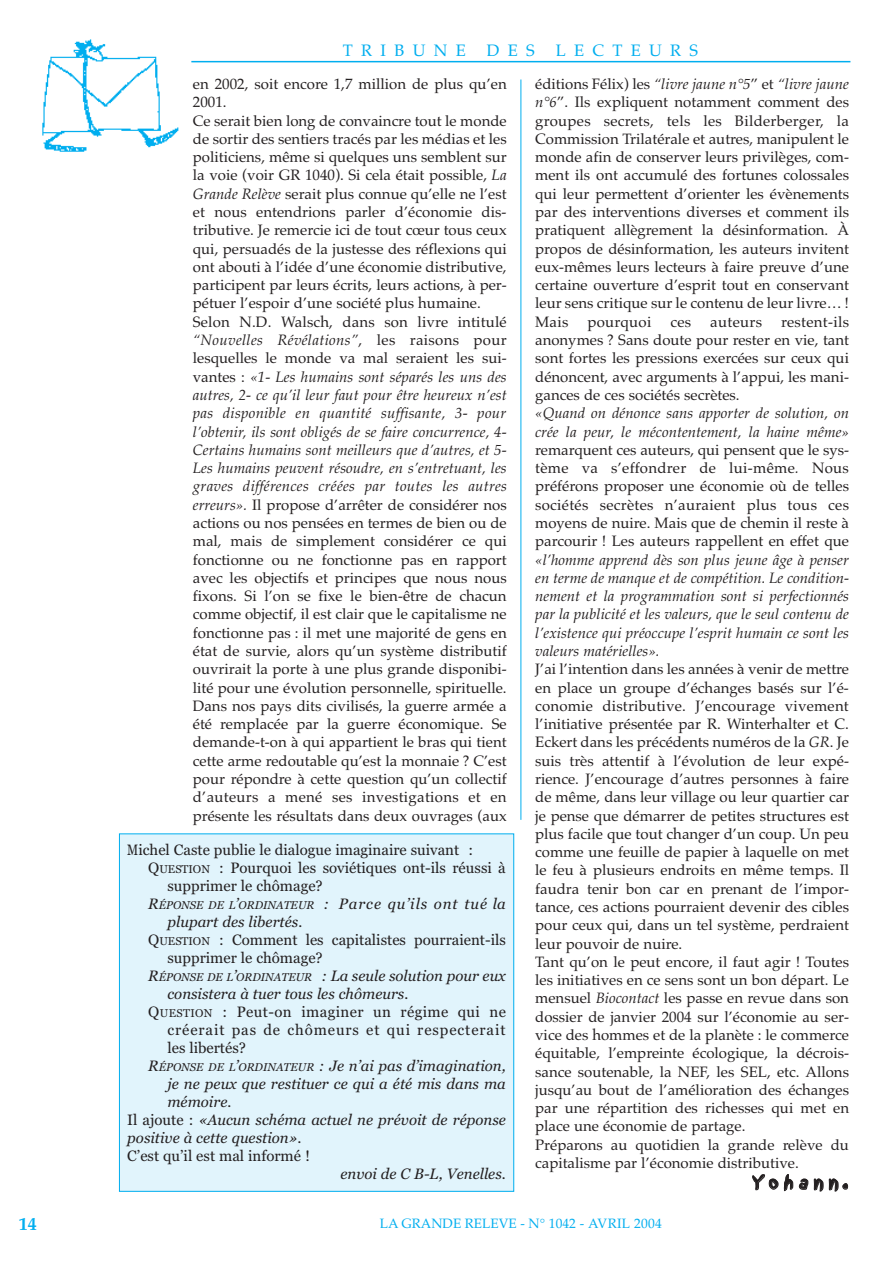
<style>
.page{position:relative;width:893px;height:1263px;background:#fff}
.page>*{position:absolute;margin:0;border:0;box-sizing:border-box;transform-origin:0 0}
.t1{font:18px "Sand";letter-spacing:.165em;color:#231f20}
.t2{font:700 18px "Palatino";color:#00aeef}
.t3{font:16.5px "Palatino";letter-spacing:.5em;color:#00aeef}
.t4{font:15px/18.3px "Palatino";color:#231f20;text-align:justify}
.t5{font:italic 15px/18.3px "Palatino";color:#231f20}
.t6{font:italic 15px "Georgia";color:#231f20}
.t7{font:15px "Georgia";color:#231f20}
.t8{font:15px "Georgia";color:#231f20;scale:.8 1}
.t9{font:italic 15px "Georgia";letter-spacing:.06em;color:#231f20}
.t10{font:15px "Georgia";letter-spacing:.06em;color:#231f20}
.t11{font:15px "Georgia";letter-spacing:.025em;color:#231f20}
.t12{font:15px "Palatino";letter-spacing:.02em;color:#231f20}
.t13{font:13.5px "Palatino";color:#00aeef}
.s1{font-style:italic}
.s2{font-size:11.25px}
.s3{font-style:normal}
</style>
<div class="page">
<hr style="left:521px;top:79px;width:1px;height:741px;background:#00aeef">
<img style="left:42px;top:39px;width:137px;height:113px">
<hr style="left:191px;top:61px;width:659px;height:1px;background:#00aeef">
<div style="left:119px;top:834px;width:395px;height:357px;background:#e1f4fc"></div>
<div style="left:119px;top:833px;width:395px;height:359px;border:1px solid #00aeef"></div>
<p class="t2" style="left:19px;top:1213px;width:19px">14</p>
<p class="t3" style="left:343px;top:41px;width:124px">TRIBUNE</p>
<p class="t3" style="left:487px;top:41px;width:50px">DES</p>
<p class="t3" style="left:556px;top:41px;width:144px">LECTEURS</p>
<p class="t4" style="left:193px;top:75px;width:316px;text-align:left">en 2002, soit encore 1,7 million de plus qu’en 2001.<br>Ce serait bien long de convaincre tout le monde de sortir des sentiers tracés par les médias et les politiciens, même si quelques uns semblent sur la voie (voir GR 1040). Si cela était possible, <span class="s1">La Grande Relève</span> serait plus connue qu’elle ne l’est et nous entendrions parler d’économie dis&shy;tributive. Je remercie ici de tout cœur tous ceux qui, persuadés de la justesse des réflexions qui ont abouti à l’idée d’une économie distributive, participent par leurs écrits, leurs actions, à per&shy;pétuer l’espoir d’une société plus humaine.<br>Selon N.D. Walsch, dans son livre intitulé <span class="s1">“Nouvelles Révélations”</span>, les raisons pour lesquelles le monde va mal seraient les sui&shy;vantes : <span class="s1">«1- Les humains sont séparés les uns des autres, 2- ce qu’il leur faut pour être heureux n’est pas disponible en quantité suffisante, 3- pour l’obtenir, ils sont obligés de se faire concurrence, 4- Certains humains sont meilleurs que d’autres, et 5- Les humains peuvent résoudre, en s’entretuant, les graves différences créées par toutes les autres erreurs».</span> Il propose d’arrêter de considérer nos actions ou nos pensées en termes de bien ou de mal, mais de simplement considérer ce qui fonctionne ou ne fonctionne pas en rapport avec les objectifs et principes que nous nous fixons. Si l’on se fixe le bien-être de chacun comme objectif, il est clair que le capitalisme ne fonctionne pas : il met une majorité de gens en état de survie, alors qu’un système distributif ouvrirait la porte à une plus grande disponibi&shy;lité pour une évolution personnelle, spirituelle.<br>Dans nos pays dits civilisés, la guerre armée a été remplacée par la guerre économique. Se demande-t-on à qui appartient le bras qui tient cette arme redoutable qu’est la monnaie ? C’est pour répondre à cette question qu’un collectif d’auteurs a mené ses investigations et en présente les résultats dans deux ouvrages (aux</p>
<p class="t8" style="left:127px;top:841px;width:434px">Michel Caste publie le dialogue imaginaire suivant :</p>
<p class="t7" style="left:148px;top:859px;width:359px">Q<span class="s2">UESTION</span> : Pourquoi les soviétiques ont-ils réussi à</p>
<p class="t7" style="left:167px;top:877px;width:157px">supprimer le chômage?</p>
<p class="t9" style="left:148px;top:895px;width:359px">R<span class="s2">ÉPONSE DE L</span>’<span class="s2">ORDINATEUR</span> : Parce qu’ils ont tué la</p>
<p class="t6" style="left:167px;top:913px;width:136px">plupart des libertés.</p>
<p class="t7" style="left:148px;top:931px;width:359px">Q<span class="s2">UESTION</span> : Comment les capitalistes pourraient-ils</p>
<p class="t7" style="left:167px;top:949px;width:157px">supprimer le chômage?</p>
<p class="t6" style="left:148px;top:967px;width:359px">R<span class="s2">ÉPONSE DE L</span>’<span class="s2">ORDINATEUR</span> : La seule solution pour eux</p>
<p class="t6" style="left:167px;top:985px;width:242px">consistera à tuer tous les chômeurs.</p>
<p class="t11" style="left:148px;top:1003px;width:359px">Q<span class="s2">UESTION</span> : Peut-on imaginer un régime qui ne</p>
<p class="t10" style="left:167px;top:1021px;width:340px">créerait pas de chômeurs et qui respecterait</p>
<p class="t7" style="left:167px;top:1039px;width:80px">les libertés?</p>
<p class="t6" style="left:148px;top:1057px;width:359px">R<span class="s2">ÉPONSE DE L</span>’<span class="s2">ORDINATEUR</span> : Je n’ai pas d’imagination,</p>
<p class="t6" style="left:167px;top:1075px;width:340px">je ne peux que restituer ce qui a été mis dans ma</p>
<p class="t6" style="left:167px;top:1093px;width:66px">mémoire.</p>
<p class="t6" style="left:127px;top:1111px;width:380px"><span class="s3">Il ajoute :</span> «Aucun schéma actuel ne prévoit de réponse</p>
<p class="t6" style="left:127px;top:1129px;width:176px">positive à cette question»<span class="s3">.</span></p>
<p class="t7" style="left:127px;top:1147px;width:184px">C’est qu’il est mal informé !</p>
<p class="t6" style="left:340px;top:1165px;width:167px">envoi de C B-L, Venelles.</p>
<p class="t4" style="left:535px;top:75px;width:315px">éditions Félix) les <span class="s1">“livre jaune n°5</span>” et <span class="s1">“livre jaune n°6</span>”. Ils expliquent notamment comment des groupes secrets, tels les Bilderberger, la Commission Trilatérale et autres, manipulent le monde afin de conserver leurs privilèges, com&shy;ment ils ont accumulé des fortunes colossales qui leur permettent d’orienter les évènements par des interventions diverses et comment ils pratiquent allègrement la désinformation. À propos de désinformation, les auteurs invitent eux-mêmes leurs lecteurs à faire preuve d’une certaine ouverture d’esprit tout en conservant leur sens critique sur le contenu de leur livre… !<br>Mais</p>
<p class="t4" style="left:535px;top:312px;width:315px;text-indent:246px">restent-ils anonymes ? Sans doute pour rester en vie, tant sont fortes les pressions exercées sur ceux qui dénoncent, avec arguments à l’appui, les mani&shy;gances de ces sociétés secrètes.</p>
<p class="t5" style="left:535px;top:404px;width:315px">«Quand on dénonce sans apporter de solution, on crée la peur, le mécontentement, la haine même»</p>
<p class="t4" style="left:535px;top:440px;width:315px">remarquent ces auteurs, qui pensent que le sys&shy;tème va s’effondrer de lui-même<span class="s1">.</span> Nous préférons proposer une économie où de telles sociétés secrètes n’auraient plus tous ces moyens de nuire. Mais que de chemin il reste à parcourir ! Les auteurs rappellent en effet que</p>
<p class="t5" style="left:535px;top:550px;width:315px;text-align:justify">«l’homme apprend dès son plus jeune âge à penser en terme de manque et de compétition. Le condition&shy;nement et la programmation sont si perfectionnés par la publicité et les valeurs, que le seul contenu de l’existence qui préoccupe l’esprit humain ce sont les valeurs matérielles».</p>
<p class="t4" style="left:535px;top:660px;width:315px;text-align:left">J’ai l’intention dans les années à venir de mettre en place un groupe d’échanges basés sur l’é&shy;conomie distributive. J’encourage vivement l’initiative présentée par R. Winterhalter et C.<br>Eckert dans les précédents numéros de la <span class="s1">GR</span>. Je suis très attentif à l’évolution de leur expé&shy;rience. J’encourage d’autres personnes à faire de même, dans leur village ou leur quartier car je pense que démarrer de petites structures est plus facile que tout changer d’un coup. Un peu comme une feuille de papier à laquelle on met le feu à plusieurs endroits en même temps. Il faudra tenir bon car en prenant de l’impor&shy;tance, ces actions pourraient devenir des cibles pour ceux qui, dans un tel système, perdraient leur pouvoir de nuire.<br>Tant qu’on le peut encore, il faut agir ! Toutes les initiatives en ce sens sont un bon départ. Le mensuel <span class="s1">Biocontact</span> les passe en revue dans son dossier de janvier 2004 sur l’économie au ser&shy;vice des hommes et de la planète : le commerce équitable, l’empreinte écologique, la décrois&shy;sance soutenable, la NEF, les SEL, etc. Allons jusqu’au bout de l’amélioration des échanges par une répartition des richesses qui met en place une économie de partage.<br>Préparons au quotidien la grande relève du capitalisme par l’économie distributive.</p>
<p class="t1" style="left:753px;top:1173px;width:98px">Yohann.</p>
<p class="t12" style="left:587px;top:313px;width:66px">pourquoi</p>
<p class="t4" style="left:670px;top:312px;width:22px">ces</p>
<p class="t12" style="left:710px;top:313px;width:53px">auteurs</p>
<p class="t13" style="left:380px;top:1216px;width:284px">LA GRANDE RELEVE - N° 1042 - AVRIL 2004</p>
</div>
